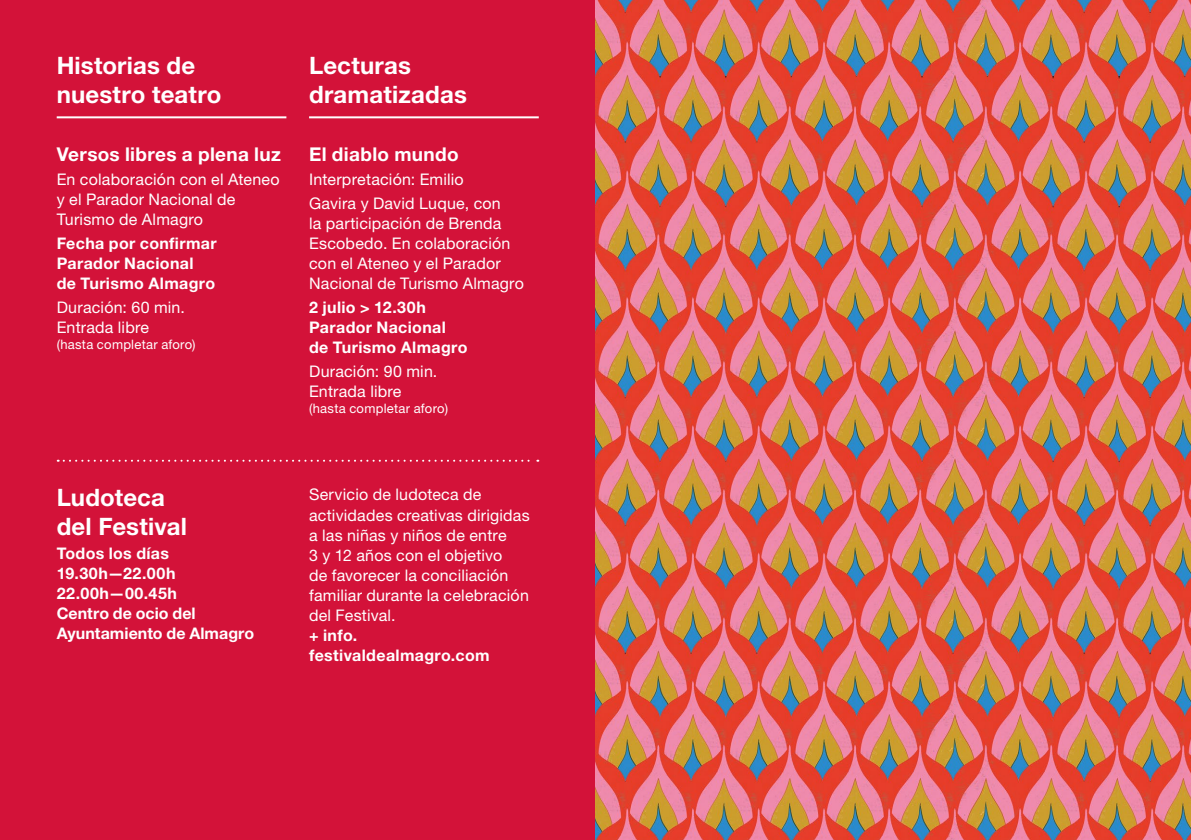
<style>
.page{position:relative;width:1191px;height:840px;background:#fff}
.page>*{position:absolute;margin:0;border:0;box-sizing:border-box;transform-origin:0 0}
.t1{font:700 24px/28.8px "Helvetica Neue LT Std";letter-spacing:.005em;color:#fff}
.t2{font:700 19px "Helvetica Neue LT Std";letter-spacing:.015em;color:#fff}
.t3{font:16px/20px "Helvetica Neue LT Std";letter-spacing:.015em;color:#fff}
.t4{font:700 16px/20px "Helvetica Neue LT Std";letter-spacing:.02em;color:#fff}
.t5{font:13px "Helvetica Neue LT Std";letter-spacing:.02em;color:#fff}
</style>
<div class="page">
<div style="left:0;top:0;width:595px;height:839px;background:#d31239"></div>
<hr style="left:309px;top:116px;width:230px;height:2px;background:#fff">
<svg style="left:58px;top:459px;width:480px;height:2px"></svg>
<hr style="left:57px;top:116px;width:229px;height:2px;background:#fff">
<img style="left:595px;top:0;width:596px;height:839px">
<h1 class="t1" style="left:57px;top:50px;width:166px">Historias de nuestro teatro</h1>
<p class="t2" style="left:57px;top:142px;width:226px">Versos libres a plena luz</p>
<p class="t3" style="left:57px;top:169px;width:224px">En colaboración con el Ateneo y el Parador Nacional de<br>Turismo de Almagro</p>
<p class="t4" style="left:57px;top:233px;width:161px">Fecha por confirmar<br>Parador Nacional de Turismo Almagro</p>
<p class="t3" style="left:57px;top:297px;width:130px">Duración: 60 min.<br>Entrada libre</p>
<p class="t5" style="left:57px;top:337px;width:140px">(hasta completar aforo)</p>
<h1 class="t1" style="left:309px;top:50px;width:159px">Lecturas dramatizadas</h1>
<p class="t2" style="left:309px;top:142px;width:151px">El diablo mundo</p>
<p class="t3" style="left:309px;top:167px;width:193px;line-height:24px">Interpretación: Emilio<br>Gavira y David Luque, con</p>
<p class="t3" style="left:309px;top:213px;width:216px">la participación de Brenda<br>Escobedo. En colaboración con el Ateneo y el Parador<br>Nacional de Turismo Almagro</p>
<p class="t4" style="left:309px;top:297px;width:160px">2 julio &gt; 12.30h<br>Parador Nacional de Turismo Almagro</p>
<p class="t3" style="left:309px;top:361px;width:130px">Duración: 90 min.<br>Entrada libre</p>
<p class="t5" style="left:309px;top:401px;width:140px">(hasta completar aforo)</p>
<h1 class="t1" style="left:57px;top:482px;width:132px">Ludoteca del Festival</h1>
<p class="t4" style="left:57px;top:542px;width:199px">Todos los días<br>19.30h—22.00h<br>22.00h—00.45h<br>Centro de ocio del<br>Ayuntamiento de Almagro</p>
<p class="t3" style="left:309px;top:484px;width:222px">Servicio de ludoteca de actividades creativas dirigidas a las niñas y niños de entre<br>3 y 12 años con el objetivo<br>de favorecer la conciliación familiar durante la celebración del Festival.</p>
<p class="t4" style="left:309px;top:624px;width:182px">+ info. festivaldealmagro.com</p>
</div>
